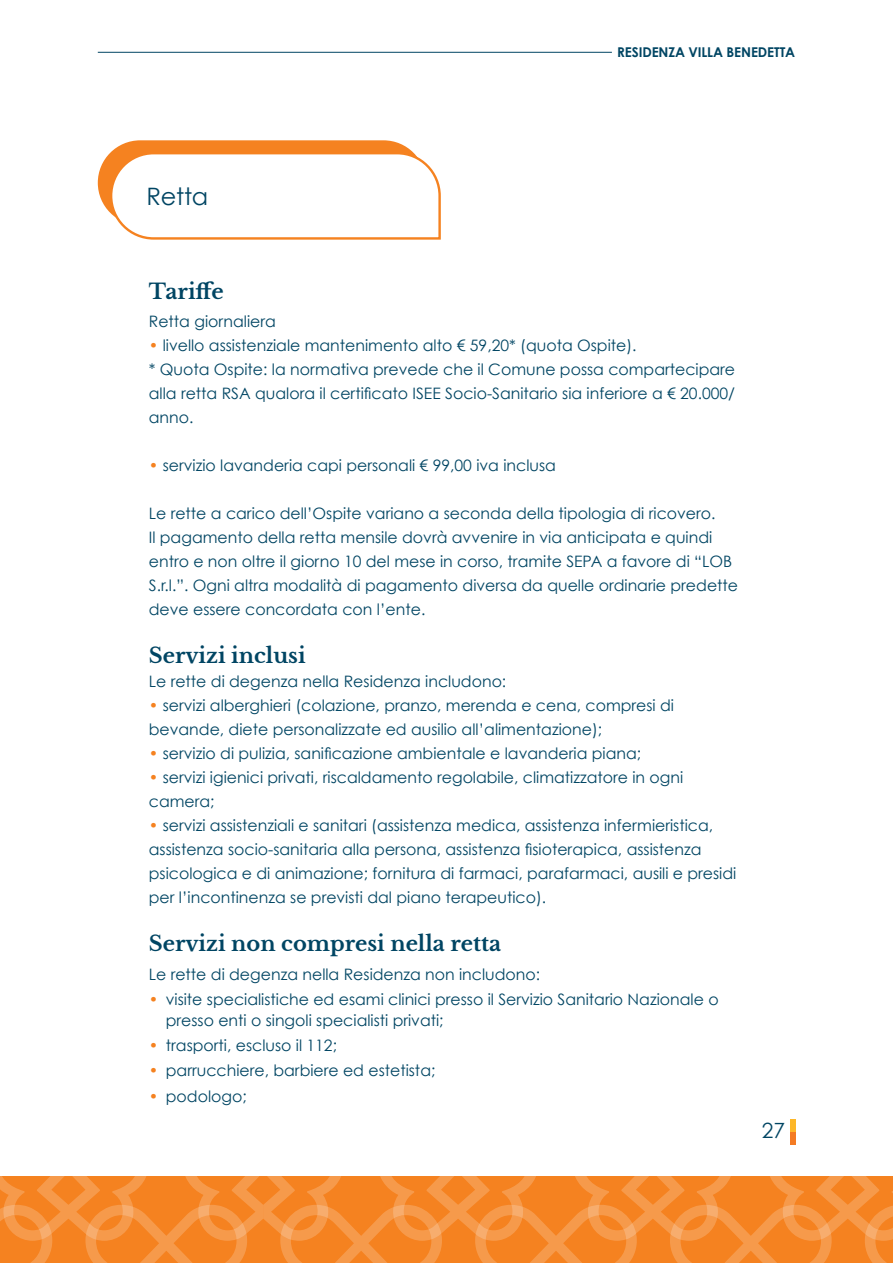
<style>
.page{position:relative;width:893px;height:1263px;background:#fff}
.page>*{position:absolute;margin:0;border:0;box-sizing:border-box;transform-origin:0 0}
.t1{font:24px "Century Gothic";letter-spacing:-.01em;color:#004563}
.t2{font:700 21px "Libre Baskerville";color:#004563}
.t3{font:21px "Century Gothic";color:#004563}
.t4{font:15.75px/24px "Century Gothic";color:#004563}
.t5{font:700 13.5px "Century Gothic";letter-spacing:-.01em;color:#004563}
.s1{color:#f58220}
</style>
<div class="page">
<svg style="left:0;top:1176px;width:893px;height:87px;background:#f58b31"></svg>
<hr style="left:98px;top:52px;width:514px;height:1px;background:#004563">
<div style="left:790px;top:1132px;width:5px;height:12px;background:#f47b23"></div>
<div style="left:790px;top:1119px;width:5px;height:13px;background:#fdb728"></div>
<svg style="left:98px;top:140px;width:343px;height:100px"></svg>
<h1 class="t1" style="left:146px;top:181px;width:63px">Retta</h1>
<p class="t5" style="left:617px;top:44px;width:179px">RESIDENZA VILLA BENEDETTA</p>
<h2 class="t2" style="left:149px;top:279px;width:76px">Tariffe</h2>
<p class="t4" style="left:149px;top:309px;width:129px">Retta giornaliera</p>
<p class="t4" style="left:149px;top:333px;width:588px"><span class="s1">•</span> livello assistenziale mantenimento alto € 59,20* (quota Ospite).<br>* Quota Ospite: la normativa prevede che il Comune possa compartecipare alla retta RSA qualora il certificato ISEE Socio-Sanitario sia inferiore a € 20.000/ anno.</p>
<p class="t4" style="left:149px;top:453px;width:409px"><span class="s1">•</span> servizio lavanderia capi personali € 99,00 iva inclusa</p>
<p class="t4" style="left:149px;top:501px;width:591px">Le rette a carico dell’Ospite variano a seconda della tipologia di ricovero.<br>Il pagamento della retta mensile dovrà avvenire in via anticipata e quindi entro e non oltre il giorno 10 del mese in corso, tramite SEPA a favore di “LOB S.r.l.”. Ogni altra modalità di pagamento diversa da quelle ordinarie predette deve essere concordata con l’ente.</p>
<h2 class="t2" style="left:149px;top:643px;width:158px">Servizi inclusi</h2>
<p class="t4" style="left:149px;top:669px;width:359px">Le rette di degenza nella Residenza includono:</p>
<p class="t4" style="left:149px;top:693px;width:527px"><span class="s1">•</span> servizi alberghieri (colazione, pranzo, merenda e cena, compresi di bevande, diete personalizzate ed ausilio all’alimentazione);</p>
<p class="t4" style="left:149px;top:741px;width:494px"><span class="s1">•</span> servizio di pulizia, sanificazione ambientale e lavanderia piana;</p>
<p class="t4" style="left:149px;top:765px;width:536px"><span class="s1">•</span> servizi igienici privati, riscaldamento regolabile, climatizzatore in ogni camera;</p>
<p class="t4" style="left:149px;top:813px;width:589px"><span class="s1">•</span> servizi assistenziali e sanitari (assistenza medica, assistenza infermieristica, assistenza socio-sanitaria alla persona, assistenza fisioterapica, assistenza psicologica e di animazione; fornitura di farmaci, parafarmaci, ausili e presidi per l’incontinenza se previsti dal piano terapeutico).</p>
<h2 class="t2" style="left:149px;top:931px;width:354px">Servizi non compresi nella retta</h2>
<p class="t4" style="left:149px;top:961px;width:393px">Le rette di degenza nella Residenza non includono:</p>
<p class="t4" style="left:166px;top:988px;width:554px;line-height:21px;text-indent:-17px"><span class="s1">•</span> visite specialistiche ed esami clinici presso il Servizio Sanitario Nazionale o presso enti o singoli specialisti privati;</p>
<p class="t4" style="left:149px;top:1033px;width:190px"><span class="s1">•</span> trasporti, escluso il 112;</p>
<p class="t4" style="left:149px;top:1058px;width:288px"><span class="s1">•</span> parrucchiere, barbiere ed estetista;</p>
<p class="t4" style="left:149px;top:1083px;width:99px"><span class="s1">•</span> podologo;</p>
<h2 class="t3" style="left:762px;top:1118px;width:25px">27</h2>
</div>
